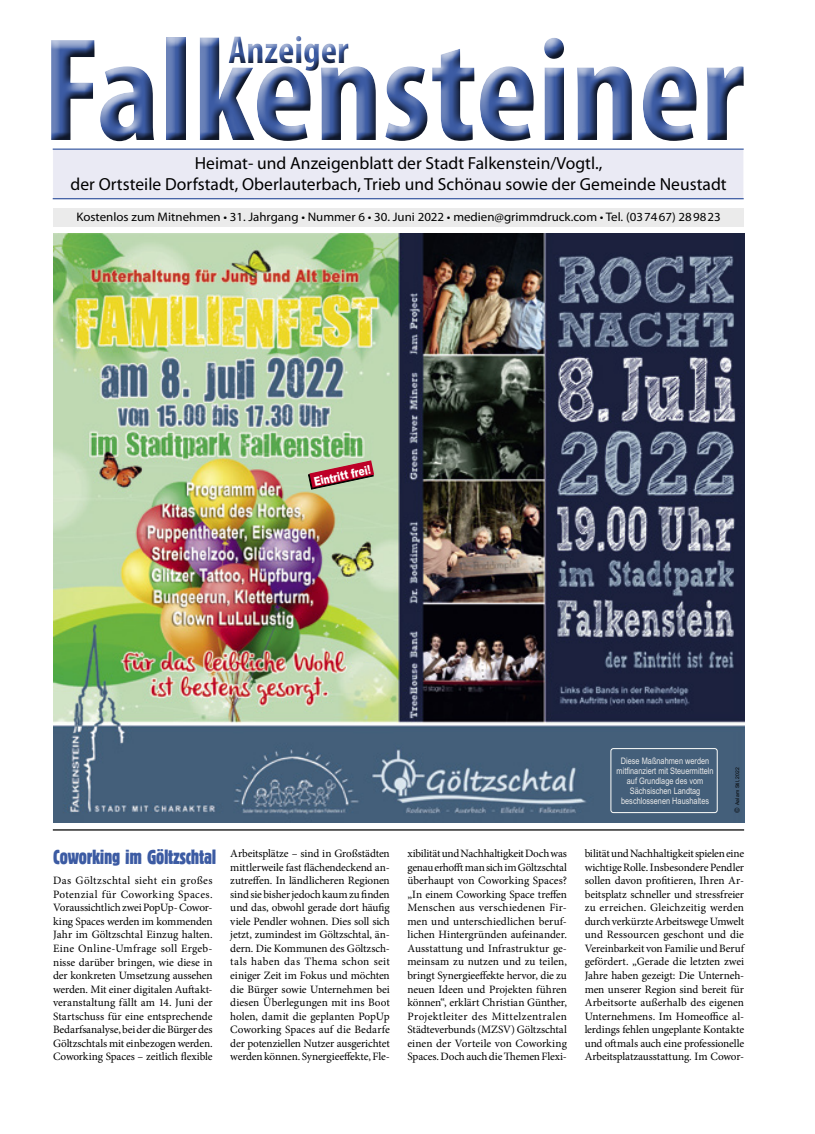
<style>
.page{position:relative;width:815px;height:1134px;background:#fff}
.page>*{position:absolute;margin:0;border:0;box-sizing:border-box;transform-origin:0 0}
.t1{font:700 condensed 148.12px "Myriad Pro";color:#3c5ba3}
.t2{font:700 condensed 39.25px "Myriad Pro";color:#3c5ba3}
.t3{font:700 condensed 29.38px "Myriad Pro";color:#3c5ba3}
.t4{font:21.25px "Block D Regu Extr Cond";letter-spacing:-.01em;color:#3c5ba3}
.t5{font:17.5px/21px "Myriad Pro";color:#000;text-align:center}
.t6{font:12.38px "Myriad Pro";color:#000;scale:1.04 1}
.t7{font:900 12.25px "Arial";color:#fff;scale:.75 1}
.t8{font:11.25px/13.5px "Minion Pro";letter-spacing:-.015em;color:#000;text-align:justify}
.t9{font:9px/10.1px "Arial Narrow";color:#eaeaea;text-align:center}
.t10{font:5px "Arial";color:#000}
</style>
<div class="page">
<div style="left:52px;top:149px;width:692px;height:51px;background:#eaeaf4;border:1px solid #fff"></div>
<div style="left:53px;top:208px;width:691px;height:18px;background:#ebebeb"></div>
<hr style="left:53px;top:198px;width:691px;height:1px;background:#3c5ba3">
<div style="left:38px;top:21px;width:719px;height:136px;background:#3c5ba3;opacity:.5"></div>
<div style="left:42px;top:28px;width:709px;height:118px;background:#fff"></div>
<div style="left:44px;top:31px;width:709px;height:119px;background:#000;opacity:.75"></div>
<img style="left:53px;top:234px;width:691px;height:589px">
<svg style="left:308px;top:460px;width:66px;height:30px;background:#b16666"></svg>
<div style="left:611px;top:748px;width:107px;height:65px;border:1px solid #fefefb;border-radius:3px"></div>
<hr style="left:53px;top:829px;width:691px;height:1px;background:#000">
<svg style="left:735px;top:807px;width:5px;height:5px"></svg>
<h2 class="t2" style="left:229px;top:25px;width:122px">Anzeiger</h2>
<h1 class="t1" style="left:43px;top:-2px;width:703px">Falkensteiner</h1>
<h3 class="t5" style="left:70px;top:152px;width:658px">Heimat- und Anzeigenblatt der Stadt Falkenstein/Vogtl.,<br>der Ortsteile Dorfstadt, Oberlauterbach, Trieb und Schönau sowie der Gemeinde Neustadt</h3>
<h3 class="t3" style="left:346px;top:52px;width:141px">Falkensteiner</h3>
<p class="t6" style="left:76px;top:209px;width:621px">Kostenlos zum Mitnehmen • 31. Jahrgang • Nummer 6 • 30. Juni 2022 • medien@grimmdruck.com • Tel. (037467) 289823</p>
<p class="t7" style="left:312px;top:473px;width:79px;rotate:-12deg">Eintritt frei!</p>
<p class="t9" style="left:617px;top:755px;width:98px">Diese Maßnahmen werden mitfinanziert mit Steuermitteln auf Grundlage des vom<br>Sächsischen Landtag beschlossenen Haushaltes</p>
<p class="t10" style="left:734px;top:805px;width:39px;rotate:-90deg">Aal am Stil, 2022</p>
<h3 class="t4" style="left:53px;top:846px;width:165px">Coworking im Göltzschtal</h3>
<p class="t8" style="left:53px;top:874px;width:161px">Das Göltzschtal sieht ein großes Potenzial für Coworking Spaces.<br>Voraussichtlich zwei PopUp- Cowor&shy;king Spaces werden im kommenden Jahr im Göltzschtal Einzug halten.<br>Eine Online-Umfrage soll Ergeb&shy;nisse darüber bringen, wie diese in der konkreten Umsetzung aussehen werden. Mit einer digitalen Auftakt&shy;veranstaltung fällt am 14. Juni der Startschuss für eine entsprechende Bedarfsanalyse, bei der die Bürger des Göltzschtals mit einbezogen werden.<br>Coworking Spaces – zeitlich flexible</p>
<p class="t8" style="left:230px;top:847px;width:161px">Arbeitsplätze – sind in Großstädten mittlerweile fast flächendeckend an&shy;zutreffen. In ländlicheren Regionen sind sie bisher jedoch kaum zu finden und das, obwohl gerade dort häufig viele Pendler wohnen. Dies soll sich jetzt, zumindest im Göltzschtal, än&shy;dern. Die Kommunen des Göltzsch&shy;tals haben das Thema schon seit einiger Zeit im Fokus und möchten die Bürger sowie Unternehmen bei diesen Überlegungen mit ins Boot holen, damit die geplanten PopUp Coworking Spaces auf die Bedarfe der potenziellen Nutzer ausgerichtet werden können. Synergieeffekte, Fle-</p>
<p class="t8" style="left:407px;top:847px;width:161px">xibilität und Nachhaltigkeit Doch was genau erhofft man sich im Göltzschtal überhaupt von Coworking Spaces? „In einem Coworking Space treffen Menschen aus verschiedenen Fir&shy;men und unterschiedlichen beruf&shy;lichen Hintergründen aufeinander.<br>Ausstattung und Infrastruktur ge&shy;meinsam zu nutzen und zu teilen, bringt Synergieeffekte hervor, die zu neuen Ideen und Projekten führen können“, erklärt Christian Günther, Projektleiter des Mittelzentralen Städteverbunds (MZSV) Göltzschtal einen der Vorteile von Coworking Spaces. Doch auch die Themen Flexi-</p>
<p class="t8" style="left:585px;top:847px;width:161px">bilität und Nachhaltigkeit spielen eine wichtige Rolle. Insbesondere Pendler sollen davon profitieren, Ihren Ar&shy;beitsplatz schneller und stressfreier zu erreichen. Gleichzeitig werden durch verkürzte Arbeitswege Umwelt und Ressourcen geschont und die Vereinbarkeit von Familie und Beruf gefördert. „Gerade die letzten zwei Jahre haben gezeigt: Die Unterneh&shy;men unserer Region sind bereit für Arbeitsorte außerhalb des eigenen Unternehmens. Im Homeoffice al&shy;lerdings fehlen ungeplante Kontakte und oftmals auch eine professionelle Arbeitsplatzausstattung. Im Cowor-</p>
</div>
